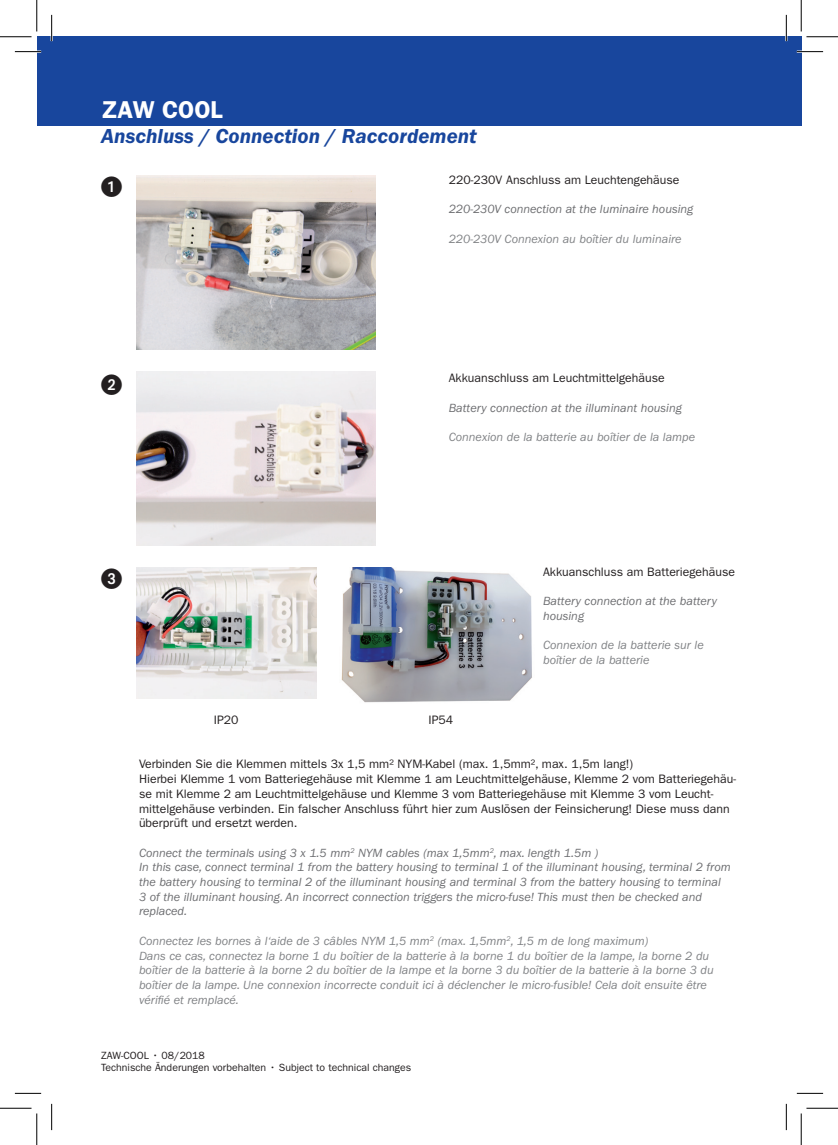
<style>
.page{position:relative;width:838px;height:1145px;background:#fff}
.page>*{position:absolute;margin:0;border:0;box-sizing:border-box;transform-origin:0 0}
.t1{font:600 24.5px "ITC Franklin Gothic Std";color:#fff}
.t2{font:italic 600 21px "ITC Franklin Gothic Std";color:#18469d}
.t3{font:italic 12.25px/14.7px "ITC Franklin Gothic Std";color:#808285}
.t4{font:italic 12.25px/14.7px "ITC Franklin Gothic Std";color:#6c6d70}
.t5{font:12.25px/14.7px "ITC Franklin Gothic Std";color:#231f20}
.t6{font:10.5px/12.6px "ITC Franklin Gothic Std";color:#231f20}
.t7{font:700 10.5px "Frutiger LT Std";color:#231f20}
</style>
<div class="page">
<div style="left:37px;top:37px;width:764px;height:89px;background:#18469d"></div>
<img style="left:136px;top:176px;width:239px;height:174px">
<img style="left:136px;top:371px;width:239px;height:174px">
<img style="left:136px;top:567px;width:181px;height:132px">
<img style="left:341px;top:567px;width:191px;height:136px">
<hr style="left:15px;top:51px;width:26px;height:2px;background:#fff">
<hr style="left:796px;top:51px;width:27px;height:2px;background:#fff">
<hr style="left:51px;top:15px;width:2px;height:26px;background:#fff">
<hr style="left:785px;top:15px;width:2px;height:26px;background:#fff">
<svg style="left:15px;top:51px;width:26px;height:1px"></svg>
<svg style="left:796px;top:51px;width:27px;height:1px"></svg>
<svg style="left:15px;top:1093px;width:26px;height:1px"></svg>
<svg style="left:796px;top:1093px;width:27px;height:1px"></svg>
<svg style="left:51px;top:15px;width:1px;height:26px"></svg>
<svg style="left:51px;top:1104px;width:1px;height:26px"></svg>
<svg style="left:786px;top:15px;width:1px;height:26px"></svg>
<svg style="left:786px;top:1104px;width:1px;height:26px"></svg>
<hr style="left:0;top:36px;width:32px;height:1px;background:#000">
<hr style="left:806px;top:36px;width:31px;height:1px;background:#000">
<hr style="left:0;top:1108px;width:32px;height:1px;background:#000">
<hr style="left:806px;top:1108px;width:31px;height:1px;background:#000">
<hr style="left:36px;top:0;width:1px;height:31px;background:#000">
<hr style="left:36px;top:1113px;width:1px;height:32px;background:#000">
<hr style="left:800px;top:0;width:1px;height:31px;background:#000">
<hr style="left:800px;top:1113px;width:1px;height:32px;background:#000">
<h1 class="t1" style="left:101px;top:95px;width:123px">ZAW COOL</h1>
<h2 class="t2" style="left:101px;top:125px;width:377px">Anschluss / Connection / Raccordement</h2>
<p class="t5" style="left:448px;top:173px;width:232px">220-230V Anschluss am Leuchtengehäuse</p>
<p class="t4" style="left:448px;top:202px;width:246px">220-230V connection at the luminaire housing</p>
<p class="t3" style="left:448px;top:232px;width:234px">220-230V Connexion au boîtier du luminaire</p>
<p class="t5" style="left:448px;top:371px;width:217px">Akkuanschluss am Leuchtmittelgehäuse</p>
<p class="t4" style="left:448px;top:401px;width:234px">Battery connection at the illuminant housing</p>
<p class="t3" style="left:448px;top:430px;width:248px">Connexion de la batterie au boîtier de la lampe</p>
<p class="t7" style="left:232px;top:646px;width:31px;rotate:-90deg">1 2 3</p>
<p class="t7" style="left:435px;top:646px;width:31px;rotate:-90deg">1 2 3</p>
<p class="t5" style="left:214px;top:713px;width:26px">IP20</p>
<p class="t5" style="left:428px;top:713px;width:26px">IP54</p>
<p class="t5" style="left:543px;top:565px;width:193px">Akkuanschluss am Batteriegehäuse</p>
<p class="t4" style="left:543px;top:594px;width:175px">Battery connection at the battery housing</p>
<p class="t3" style="left:543px;top:638px;width:162px">Connexion de la batterie sur le boîtier de la batterie</p>
<p class="t5" style="left:139px;top:757px;width:598px">Verbinden Sie die Klemmen mittels 3x 1,5 mm2 NYM-Kabel (max. 1,5mm2, max. 1,5m lang!)<br>Hierbei Klemme 1 vom Batteriegehäuse mit Klemme 1 am Leuchtmittelgehäuse, Klemme 2 vom Batteriegehäu&shy;se mit Klemme 2 am Leuchtmittelgehäuse und Klemme 3 vom Batteriegehäuse mit Klemme 3 vom Leucht&shy;mittelgehäuse verbinden. Ein falscher Anschluss führt hier zum Auslösen der Feinsicherung! Diese muss dann überprüft und ersetzt werden.</p>
<p class="t4" style="left:139px;top:845px;width:593px">Connect the terminals using 3 x 1.5 mm<sup>2</sup> NYM cables (max 1,5mm<sup>2</sup>, max. length 1.5m )<br>In this case, connect terminal 1 from the battery housing to terminal 1 of the illuminant housing, terminal 2 from the battery housing to terminal 2 of the illuminant housing and terminal 3 from the battery housing to terminal 3 of the illuminant housing. An incorrect connection triggers the micro-fuse! This must then be checked and replaced.</p>
<p class="t3" style="left:139px;top:934px;width:576px">Connectez les bornes à l‘aide de 3 câbles NYM 1,5 mm<sup>2</sup> (max. 1,5mm<sup>2</sup>, 1,5 m de long maximum)<br>Dans ce cas, connectez la borne 1 du boîtier de la batterie à la borne 1 du boîtier de la lampe, la borne 2 du boîtier de la batterie à la borne 2 du boîtier de la lampe et la borne 3 du boîtier de la batterie à la borne 3 du boîtier de la lampe. Une connexion incorrecte conduit ici à déclencher le micro-fusible! Cela doit ensuite être vérifié et remplacé.</p>
<p class="t6" style="left:101px;top:1049px;width:311px">ZAW-COOL • 08/2018<br>Technische Änderungen vorbehalten • Subject to technical changes</p>
</div>
